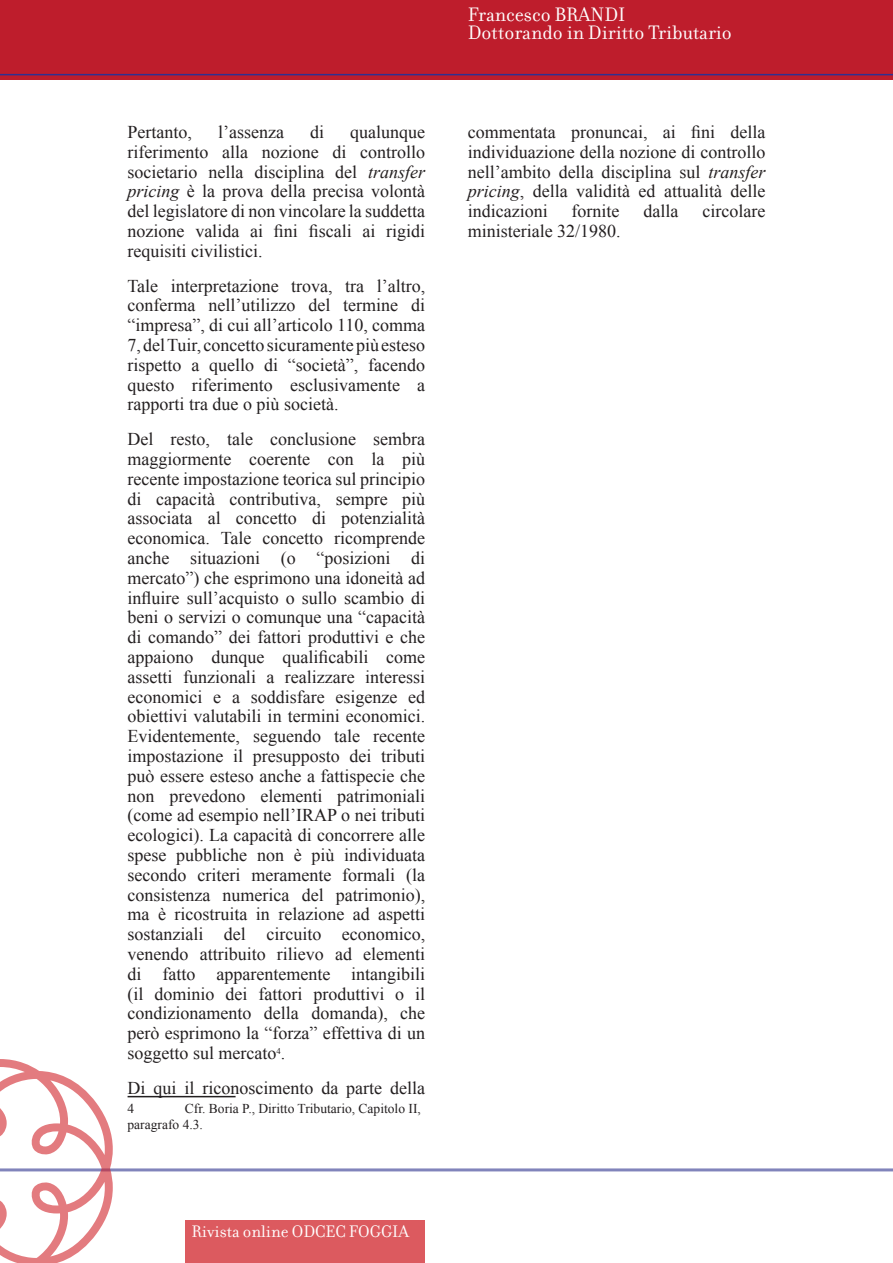
<style>
.page{position:relative;width:893px;height:1263px;background:#fff}
.page>*{position:absolute;margin:0;border:0;box-sizing:border-box;transform-origin:0 0}
.Default{font:21px "Filosofia";color:#fff}
.Normale{font:18px/19.8px "Times New Roman";color:#231f20;text-align:justify}
.t1{font:18px "Filosofia";color:#fff}
.t2{font:13.5px/16.2px "Times New Roman";color:#231f20}
.s1{font-style:italic}
</style>
<div class="page">
<div style="left:0;top:0;width:893px;height:79px;background:#be1d2c"></div>
<hr style="left:0;top:74px;width:893px;height:1px;background:#2e3092">
<hr style="left:128px;top:1096px;width:108px;height:1px;background:#231f20">
<hr style="left:0;top:1168px;width:893px;height:3px;background:#2e328e">
<svg style="left:0;top:1059px;width:113px;height:204px"></svg>
<div style="left:185px;top:1220px;width:240px;height:43px;background:#dc5a5f"></div>
<p class="Normale" style="left:128px;top:122px;width:299px;text-indent:223px">qualunque riferimento alla nozione di controllo societario nella disciplina del <span class="s1">transfer pricing</span> è la prova della precisa volontà del legislatore di non vincolare la suddetta nozione valida ai fini fiscali ai rigidi requisiti civilistici.</p>
<p class="Normale" style="left:128px;top:275px;width:299px">Tale interpretazione trova, tra l’altro, conferma nell’utilizzo del termine di “impresa”, di cui all’articolo 110, comma 7, del Tuir, concetto sicuramente più esteso rispetto a quello di “società”, facendo questo riferimento esclusivamente a rapporti tra due o più società.</p>
<p class="Normale" style="left:128px;top:429px;width:299px">Del resto, tale conclusione sembra maggiormente coerente con la più recente impostazione teorica sul principio di capacità contributiva, sempre più associata al concetto di potenzialità economica. Tale concetto ricomprende anche situazioni (o “posizioni di mercato”) che esprimono una idoneità ad influire sull’acquisto o sullo scambio di beni o servizi o comunque una “capacità di comando” dei fattori produttivi e che appaiono dunque qualificabili come assetti funzionali a realizzare interessi economici e a soddisfare esigenze ed obiettivi valutabili in termini economici.<br>Evidentemente, seguendo tale recente impostazione il presupposto dei tributi può essere esteso anche a fattispecie che non prevedono elementi patrimoniali (come ad esempio nell’IRAP o nei tributi ecologici). La capacità di concorrere alle spese pubbliche non è più individuata secondo criteri meramente formali (la consistenza numerica del patrimonio), ma è ricostruita in relazione ad aspetti sostanziali del circuito economico, venendo attribuito rilievo ad elementi di fatto apparentemente intangibili (il dominio dei fattori produttivi o il condizionamento della domanda), che però esprimono la “forza” effettiva di un soggetto sul mercato<sup>4</sup>.</p>
<p class="Normale" style="left:128px;top:1078px;width:299px">Di qui il riconoscimento da parte della</p>
<p class="t2" style="left:128px;top:1100px;width:8px">4</p>
<p class="Normale" style="left:128px;top:122px;width:66px">Pertanto,</p>
<p class="Normale" style="left:218px;top:122px;width:67px">l’assenza</p>
<p class="Normale" style="left:310px;top:122px;width:16px">di</p>
<p class="t2" style="left:128px;top:1100px;width:295px;text-indent:57px">Cfr. Boria P., Diritto Tributario, Capitolo II, paragrafo 4.3.</p>
<p class="t1" style="left:192px;top:1222px;width:219px">Rivista online ODCEC FOGGIA</p>
<p class="Default" style="left:468px;top:3px;width:159px">Francesco BRANDI</p>
<p class="Default" style="left:468px;top:21px;width:266px">Dottorando in Diritto Tributario</p>
<p class="Normale" style="left:468px;top:122px;width:299px">commentata pronuncai, ai fini della individuazione della nozione di controllo nell’ambito della disciplina sul <span class="s1">transfer pricing</span>, della validità ed attualità delle indicazioni</p>
<p class="Normale" style="left:572px;top:201px;width:49px">fornite</p>
<p class="Normale" style="left:644px;top:201px;width:36px">dalla</p>
<p class="Normale" style="left:702px;top:201px;width:64px">circolare</p>
<p class="Normale" style="left:468px;top:221px;width:154px">ministeriale 32/1980.</p>
</div>
